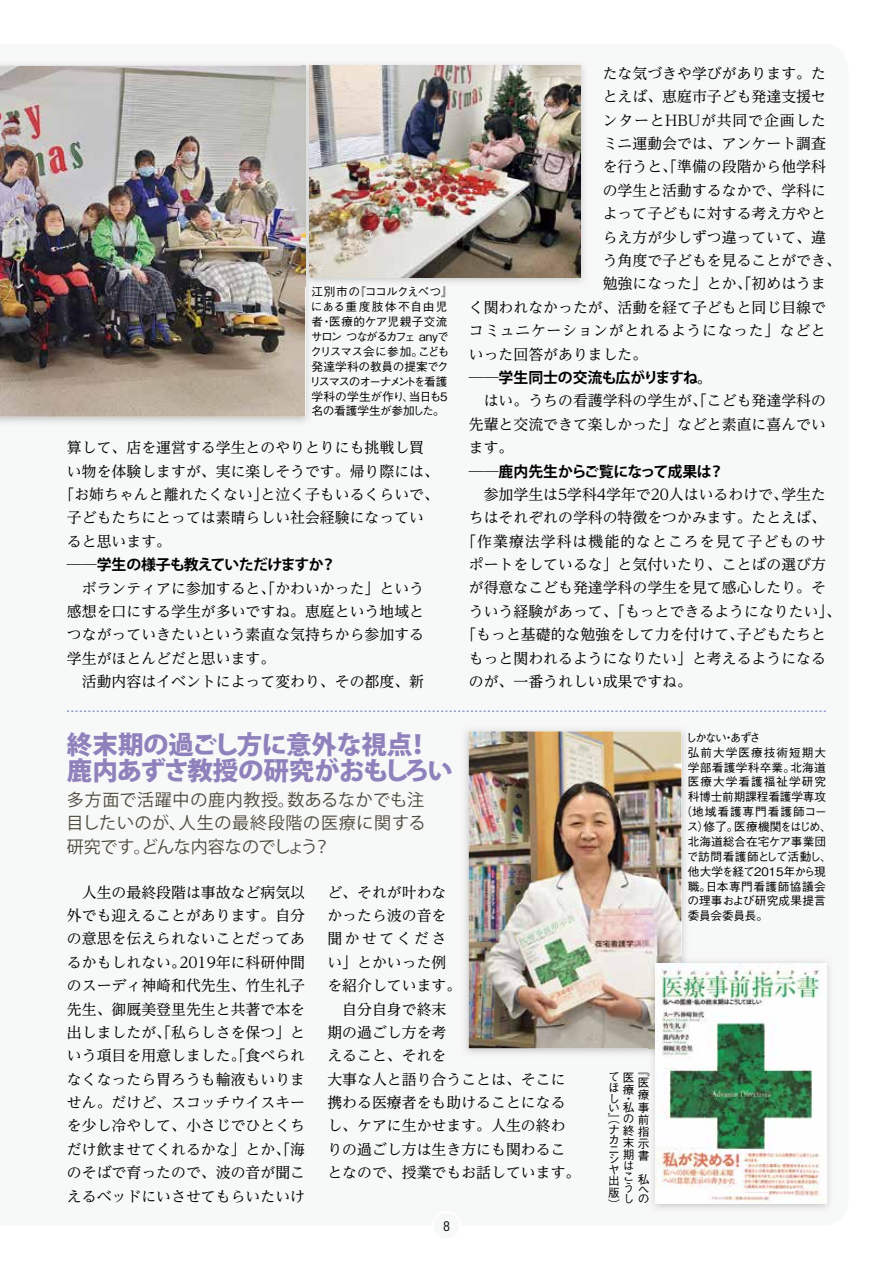
<style>
.page{position:relative;width:893px;height:1263px;background:#fff}
.page>*{position:absolute;margin:0;border:0;box-sizing:border-box;transform-origin:0 0}
.t1{font:800 25.5px/26.5px "Koz Go Pr 6 N";letter-spacing:-.03em;color:#8f82bc}
.t2{font:16.95px/23.4px "Koz Go Pr 6 N";letter-spacing:.01em;color:#4d493c;text-align:justify}
.t3{font:14.85px/23.4px "UD Reimin Pro";color:#000}
.t4{font:700 14.85px "Koz Go Pr 6 N";letter-spacing:-.035em;color:#000}
.t5{font:14.85px "UD Reimin Pro";letter-spacing:.07em;color:#000}
.t6{font:700 14.85px "Koz Go Pr 6 N";letter-spacing:-.01em;color:#000}
.t7{font:13.8px "Uniform Condensed";color:#000}
.t8{font:500 11.7px/14.9px "Gothic BBB Pr 6 N";letter-spacing:-.03em;color:#000}
.t9{font:500 11.7px/12.1px "Gothic BBB Pr 6 N";color:#000;text-align:justify}
.t10{font:500 11.7px "Gothic BBB Pr 6 N";letter-spacing:.08em;color:#000}
.t11{font:500 11.7px "Gothic BBB Pr 6 N";letter-spacing:-.05em;color:#000}
.t12{font:500 11.7px "Gothic BBB Pr 6 N";letter-spacing:-.06em;color:#000}
.t13{font:500 11.7px "Gothic BBB Pr 6 N";letter-spacing:-.025em;color:#000}
.t14{font:500 11.7px "Gothic BBB Pr 6 N";letter-spacing:.025em;color:#000}
.t15{font:500 11.7px "Gothic BBB Pr 6 N";letter-spacing:.075em;color:#000}
.t16{font:500 11.7px "Gothic BBB Pr 6 N";letter-spacing:.04em;color:#000}
.t17{font:500 11.7px "Gothic BBB Pr 6 N";letter-spacing:.02em;color:#000}
</style>
<div class="page">
<div style="left:433px;top:1212px;width:27px;height:27px;background:#f7f8f8;border-radius:50%"></div>
<div style="left:432px;top:1211px;width:29px;height:30px;border:2px solid #fff;border-radius:50%"></div>
<img style="left:261px;top:286px;width:50px;height:139px">
<img style="left:0;top:66px;width:305px;height:351px">
<img style="left:462px;top:727px;width:226px;height:329px">
<img style="left:469px;top:731px;width:212px;height:317px">
<svg style="left:67px;top:711px;width:759px;height:1px"></svg>
<img style="left:313px;top:62px;width:274px;height:223px">
<img style="left:302px;top:62px;width:11px;height:224px">
<img style="left:302px;top:66px;width:3px;height:220px">
<img style="left:309px;top:66px;width:271px;height:211px">
<img style="left:648px;top:959px;width:184px;height:252px">
<img style="left:648px;top:957px;width:41px;height:100px">
<img style="left:648px;top:957px;width:33px;height:91px">
<img style="left:648px;top:1073px;width:1px;height:88px">
<svg style="left:648px;top:1174px;width:1px;height:29px"></svg>
<img style="left:656px;top:963px;width:170px;height:240px">
<p class="t8" style="left:310px;top:284px;width:145px">江別市の『ココルクえべつ』にある重度肢体不自由児者・医療的ケア児親子交流サロン つながるカフェ anyでクリスマス会に参加。こども発達学科の教員の提案でクリスマスのオーナメントを看護学科の学生が作り、当日も5名の看護学生が参加した。</p>
<p class="t3" style="left:67px;top:435px;width:359px">算して、店を運営する学生とのやりとりにも挑戦し買</p>
<p class="t3" style="left:67px;top:459px;width:374px">い物を体験しますが、実に楽しそうです。帰り際には、</p>
<p class="t3" style="left:60px;top:482px;width:381px">「お姉ちゃんと離れたくない」と泣く子もいるくらいで、</p>
<p class="t3" style="left:67px;top:506px;width:359px">子どもたちにとっては素晴らしい社会経験になってい</p>
<p class="t3" style="left:67px;top:529px;width:106px">ると思います。</p>
<p class="t4" style="left:67px;top:556px;width:271px">――学生の様子も教えていただけますか？</p>
<p class="t3" style="left:67px;top:576px;width:359px">　ボランティアに参加すると、「かわいかった」という感想を口にする学生が多いですね。恵庭という地域とつながっていきたいという素直な気持ちから参加する学生がほとんどだと思います。<br>　活動内容はイベントによって変わり、その都度、新</p>
<p class="t3" style="left:603px;top:61px;width:240px">たな気づきや学びがあります。たとえば、恵庭市子ども発達支援センターとHBUが共同で企画したミニ運動会では、アンケート調査を行うと、「準備の段階から他学科の学生と活動するなかで、学科によって子どもに対する考え方やとらえ方が少しずつ違っていて、違う角度で子どもを見ることができ、勉強になった」とか、「初めはうま</p>
<p class="t3" style="left:469px;top:295px;width:359px;text-align:justify">く関われなかったが、活動を経て子どもと同じ目線でコミュニケーションがとれるようになった」などといった回答がありました。</p>
<p class="t6" style="left:469px;top:369px;width:245px">――学生同士の交流も広がりますね。</p>
<p class="t3" style="left:469px;top:389px;width:359px;text-align:justify">　はい。うちの看護学科の学生が、「こども発達学科の先輩と交流できて楽しかった」などと素直に喜んでいます。</p>
<p class="t4" style="left:469px;top:463px;width:257px">――鹿内先生からご覧になって成果は？</p>
<p class="t3" style="left:469px;top:482px;width:359px">　参加学生は5学科4学年で20人はいるわけで、学生た</p>
<p class="t3" style="left:469px;top:506px;width:359px">ちはそれぞれの学科の特徴をつかみます。たとえば、</p>
<p class="t5" style="left:461px;top:529px;width:366px">「作業療法学科は機能的なところを見て子どものサ</p>
<p class="t3" style="left:469px;top:552px;width:359px">ポートをしているな」と気付いたり、ことばの選び方</p>
<p class="t3" style="left:469px;top:576px;width:359px">が得意なこども発達学科の学生を見て感心したり。そ</p>
<p class="t3" style="left:469px;top:599px;width:374px">ういう経験があって、「もっとできるようになりたい」、</p>
<p class="t3" style="left:461px;top:622px;width:366px">「もっと基礎的な勉強をして力を付けて、子どもたちと</p>
<p class="t3" style="left:469px;top:646px;width:359px">もっと関われるようになりたい」と考えるようになる</p>
<p class="t3" style="left:469px;top:669px;width:225px">のが、一番うれしい成果ですね。</p>
<h1 class="t1" style="left:67px;top:732px;width:387px">終末期の過ごし方に意外な視点！鹿内あずさ教授の研究がおもしろい</h1>
<p class="t2" style="left:67px;top:788px;width:360px">多方面で活躍中の鹿内教授。数あるなかでも注目したいのが、人生の最終段階の医療に関する研究です。どんな内容なのでしょう？</p>
<p class="t3" style="left:67px;top:880px;width:240px;text-align:justify">　人生の最終段階は事故など病気以外でも迎えることがあります。自分の意思を伝えられないことだってあるかもしれない。2019年に科研仲間のスーディ神崎和代先生、竹生礼子先生、御厩美登里先生と共著で本を出しましたが、「私らしさを保つ」という項目を用意しました。「食べられなくなったら胃ろうも輸液もいりません。だけど、スコッチウイスキーを少し冷やして、小さじでひとくちだけ飲ませてくれるかな」とか、「海のそばで育ったので、波の音が聞こえるベッドにいさせてもらいたいけ</p>
<p class="t3" style="left:327px;top:880px;width:135px">ど、それが叶わなかったら波の音を聞かせてください」とかいった例を紹介しています。　自分自身で終末期の過ごし方を考えること、それを</p>
<p class="t3" style="left:327px;top:1067px;width:254px">大事な人と語り合うことは、そこに携わる医療者をも助けることになるし、ケアに生かせます。人生の終わりの過ごし方は生き方にも関わることなので、授業でもお話しています。</p>
<p class="t7" style="left:443px;top:1217px;width:8px">8</p>
<p class="t9" style="left:608px;top:1071px;width:27px;line-height:10.8px;text-align:left">て医ほ<br>し・</p>
<p class="t9" style="left:608px;top:1123px;width:12px;line-height:10.5px">ナカ</p>
<p class="t9" style="left:608px;top:1143px;width:13px;line-height:10.9px">ニシヤ出版）</p>
<p class="t9" style="left:608px;top:1064px;width:43px;text-align:right">『<br>医<br>療<br>い私事</p>
<p class="t9" style="left:623px;top:1112px;width:28px;text-indent:-15px">』（の前終指末示期書</p>
<p class="t9" style="left:623px;top:1174px;width:28px;line-height:9.8px;text-align:right">私<br>へ<br>しの</p>
<p class="t9" style="left:623px;top:1083px;width:13px">療</p>
<p class="t9" style="left:623px;top:1159px;width:12px;line-height:10.8px">はこう</p>
<p class="t9" style="left:685px;top:730px;width:77px">しかない・あずさ</p>
<p class="t10" style="left:688px;top:743px;width:140px">弘前大学医療技術短期大</p>
<p class="t14" style="left:688px;top:758px;width:140px">学部看護学科卒業。北海道</p>
<p class="t10" style="left:688px;top:772px;width:140px">医療大学看護福祉学研究</p>
<p class="t9" style="left:688px;top:790px;width:140px">科博士前期課程看護学専攻</p>
<p class="t15" style="left:681px;top:802px;width:148px">（地域看護専門看護師コー</p>
<p class="t11" style="left:687px;top:817px;width:146px">ス）修了。医療機関をはじめ、</p>
<p class="t9" style="left:688px;top:835px;width:140px">北海道総合在宅ケア事業団</p>
<p class="t13" style="left:687px;top:847px;width:146px">で訪問看護師として活動し、</p>
<p class="t12" style="left:688px;top:862px;width:140px">他大学を経て2015年から現</p>
<p class="t16" style="left:688px;top:877px;width:140px">職。日本専門看護師協議会</p>
<p class="t17" style="left:687px;top:892px;width:140px">の理事および研究成果提言</p>
<p class="t9" style="left:688px;top:909px;width:82px">委員会委員長。</p>
</div>
